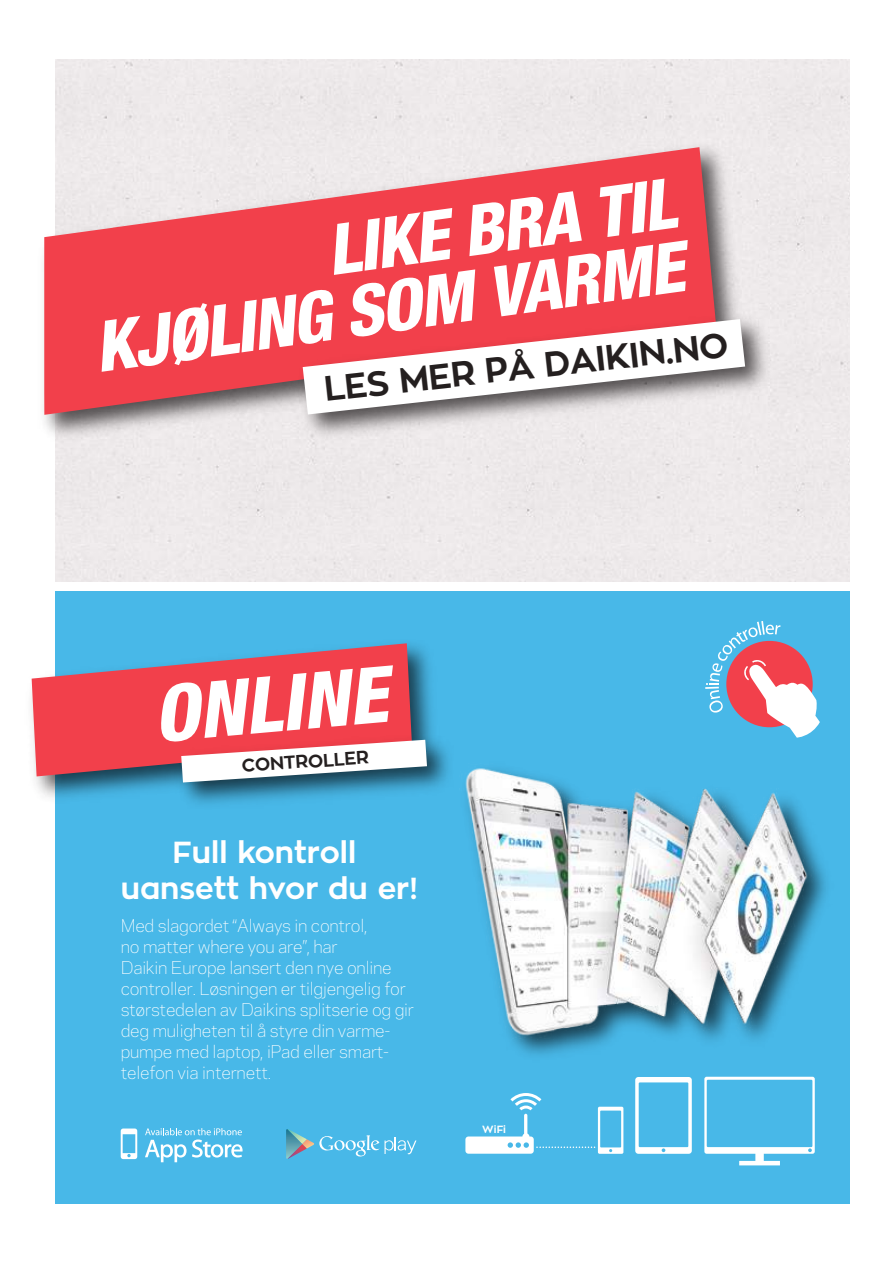
<style>
.page{position:relative;width:893px;height:1263px;background:#fff}
.page>*{position:absolute;margin:0;border:0;box-sizing:border-box;transform-origin:0 0}
.t1{font:italic 800 condensed 78px "Helvetica Neue LT Pro";color:#fff}
.t2{font:italic 800 condensed 70.2px/63.8px "Helvetica Neue LT Pro";color:#fff;text-align:right}
.t3{font:700 34.95px "Zona Pro";color:#241f1f}
.t4{font:700 30.3px/36.3px "Zona Pro";color:#fff;text-align:center}
.t5{font:700 18.3px "Zona Pro";color:#241f1f}
.t6{font:300 16.5px/21px "Galaxie Polaris";letter-spacing:-.015em;color:#fff}
.t7{font:700 10.35px "Zona Pro";color:#fff}
</style>
<div class="page">
<div style="left:56px;top:591px;width:794px;height:612px;background:#48b8e8"></div>
<svg style="left:465px;top:1093px;width:158px;height:61px"></svg>
<svg style="left:635px;top:1077px;width:57px;height:77px"></svg>
<svg style="left:704px;top:1077px;width:111px;height:88px"></svg>
<img style="left:31px;top:631px;width:401px;height:179px">
<svg style="left:32px;top:643px;width:380px;height:133px;fill:#f2404b"></svg>
<img style="left:169px;top:727px;width:279px;height:83px">
<svg style="left:181px;top:740px;width:246px;height:42px;background:#d3bcc2"></svg>
<svg style="left:705px;top:621px;width:115px;height:117px"></svg>
<img style="left:459px;top:763px;width:358px;height:277px">
<svg style="left:286px;top:1129px;width:130px;height:30px"></svg>
<svg style="left:121px;top:1128px;width:16px;height:31px"></svg>
<svg style="left:145px;top:1128px;width:98px;height:34px"></svg>
<img style="left:43px;top:135px;width:706px;height:313px">
<svg style="left:44px;top:147px;width:672px;height:268px;background:#ed6871"></svg>
<img style="left:290px;top:307px;width:488px;height:141px">
<svg style="left:303px;top:319px;width:442px;height:95px"></svg>
<h2 class="t2" style="left:81px;top:254px;width:596px;rotate:-8deg">LIKE BRA TIL<br>KJØLING SOM VARME</h2>
<h3 class="t3" style="left:322px;top:365px;width:408px;rotate:-6deg">LES MER PÅ DAIKIN.NO</h3>
<h1 class="t1" style="left:149px;top:666px;width:236px;rotate:-5deg">ONLINE</h1>
<p class="t5" style="left:241px;top:754px;width:129px;rotate:-4deg">CONTROLLER</p>
<h3 class="t4" style="left:121px;top:834px;width:299px">Full kontroll uansett hvor du er!</h3>
<p class="t6" style="left:121px;top:914px;width:295px">Med slagordet “Always in control,<br>no matter where you are”, har<br>Daikin Europe lansert den nye online controller. Løsningen er tilgjengelig for størstedelen av Daikins splitserie og gir deg muligheten til å styre din varme&shy;pumpe med laptop, iPad eller smart&shy;telefon via internett.</p>
<p class="t7" style="left:482px;top:1122px;width:25px">WiFi</p>
</div>
